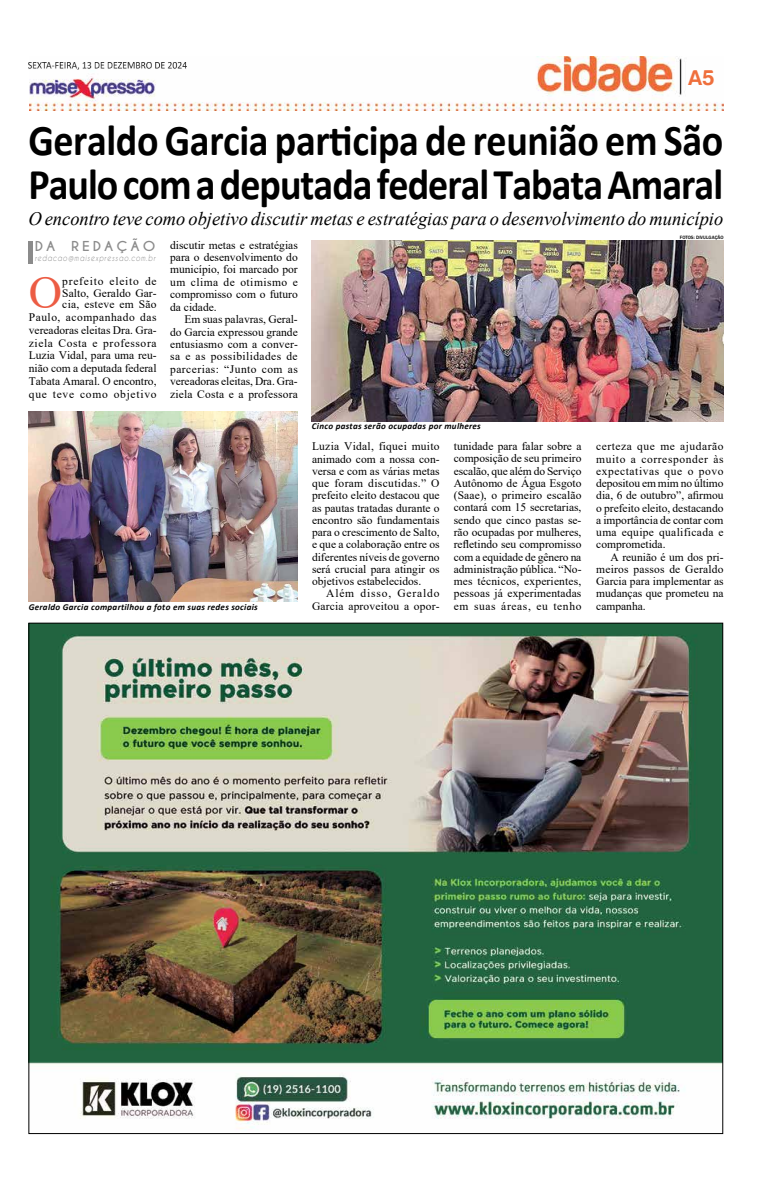
<style>
.page{position:relative;width:780px;height:1191px;background:#fff}
.page>*{position:absolute;margin:0;border:0;box-sizing:border-box;transform-origin:0 0}
.t1{font:46.2px "Times New Roman";color:#ec5c44}
.t2{font:700 44px/44px "Calibri";letter-spacing:-.025em;color:#000;scale:.91 1}
.t3{font:22px "Harabara";color:#ef6f3c}
.t4{font:italic 19px "Times New Roman";color:#000}
.t5{font:700 12.9px "Caviar Dreams";letter-spacing:.22em;color:#8b8b8b;scale:1.07 1}
.t6{font:11.5px/12.2px "Times New Roman";color:#000;text-align:justify}
.t7{font:italic 700 9px "Calibri";letter-spacing:.03em;color:#000}
.t8{font:italic 8.3px "Caviar Dreams";letter-spacing:.11em;color:#8b8b8b;scale:.83 1}
.t9{font:500 4.9px "Franklin Gothic";color:#000}
</style>
<div class="page">
<img style="left:29px;top:57px;width:694px;height:54px">
<img style="left:29px;top:62px;width:158px;height:8px">
<img style="left:30px;top:624px;width:691px;height:505px">
<img style="left:312px;top:241px;width:411px;height:180px">
<img style="left:29px;top:412px;width:269px;height:190px">
<hr style="left:28px;top:241px;width:4px;height:22px;background:#8b8b8b">
<h3 class="t3" style="left:688px;top:66px;width:28px">A5</h3>
<h2 class="t2" style="left:28px;top:118px;width:765px">Geraldo Garcia participa de reunião em São<br>Paulo com a deputada federal Tabata Amaral</h2>
<h3 class="t4" style="left:28px;top:206px;width:696px">O encontro teve como objetivo discutir metas e estratégias para o desenvolvimento do município</h3>
<p class="t9" style="left:679px;top:234px;width:45px">FOTOS: DIVULGAÇÃO</p>
<p class="t5" style="left:35px;top:238px;width:114px">DA REDAÇÃO</p>
<p class="t8" style="left:35px;top:253px;width:147px">redacao@maisexpressao.com.br</p>
<h1 class="t1" style="left:29px;top:260px;width:35px">O</h1>
<p class="t6" style="left:62px;top:275px;width:96px;line-height:11.5px">prefeito eleito de Salto, Geraldo Gar&shy;cia, esteve em São</p>
<p class="t6" style="left:29px;top:310px;width:129px;line-height:12.8px">Paulo, acompanhado das vereadoras eleitas Dra. Gra&shy;ziela Costa e professora Luzia Vidal, para uma reu&shy;nião com a deputada federal Tabata Amaral. O encontro, que teve como objetivo</p>
<p class="t6" style="left:170px;top:238px;width:129px">discutir metas e estratégias para o desenvolvimento do município, foi marcado por um clima de otimismo e compromisso com o futuro da cidade.</p>
<p class="t6" style="left:170px;top:313px;width:129px;text-indent:14px">Em suas palavras, Geral&shy;do Garcia expressou grande entusiasmo com a conver&shy;sa e as possibilidades de parcerias: “Junto com as vereadoras eleitas, Dra. Gra&shy;ziela Costa e a professora</p>
<p class="t7" style="left:29px;top:600px;width:230px">Geraldo Garcia compartilhou a foto em suas redes sociais</p>
<p class="t7" style="left:312px;top:420px;width:170px">Cinco pastas serão ocupadas por mulheres</p>
<p class="t6" style="left:312px;top:440px;width:129px">Luzia Vidal, fiquei muito animado com a nossa con&shy;versa e com as várias metas que foram discutidas.” O prefeito eleito destacou que as pautas tratadas durante o encontro são fundamentais para o crescimento de Salto, e que a colaboração entre os diferentes níveis de governo será crucial para atingir os objetivos estabelecidos.</p>
<p class="t6" style="left:312px;top:587px;width:129px;text-align:right">Além disso, Geraldo<br>Garcia aproveitou a opor-</p>
<p class="t6" style="left:454px;top:440px;width:129px">tunidade para falar sobre a composição de seu primeiro escalão, que além do Serviço Autônomo de Água Esgoto (Saae), o primeiro escalão contará com 15 secretarias, sendo que cinco pastas se&shy;rão ocupadas por mulheres, refletindo seu compromisso com a equidade de gênero na administração pública. “No&shy;mes técnicos, experientes, pessoas já experimentadas em suas áreas, eu tenho</p>
<p class="t6" style="left:596px;top:440px;width:129px">certeza que me ajudarão muito a corresponder às expectativas que o povo depositou em mim no último dia, 6 de outubro”, afirmou o prefeito eleito, destacando a importância de contar com uma equipe qualificada e comprometida.</p>
<p class="t6" style="left:596px;top:550px;width:129px;text-indent:14px">A reunião é um dos pri&shy;meiros passos de Geraldo Garcia para implementar as mudanças que prometeu na campanha.</p>
</div>
